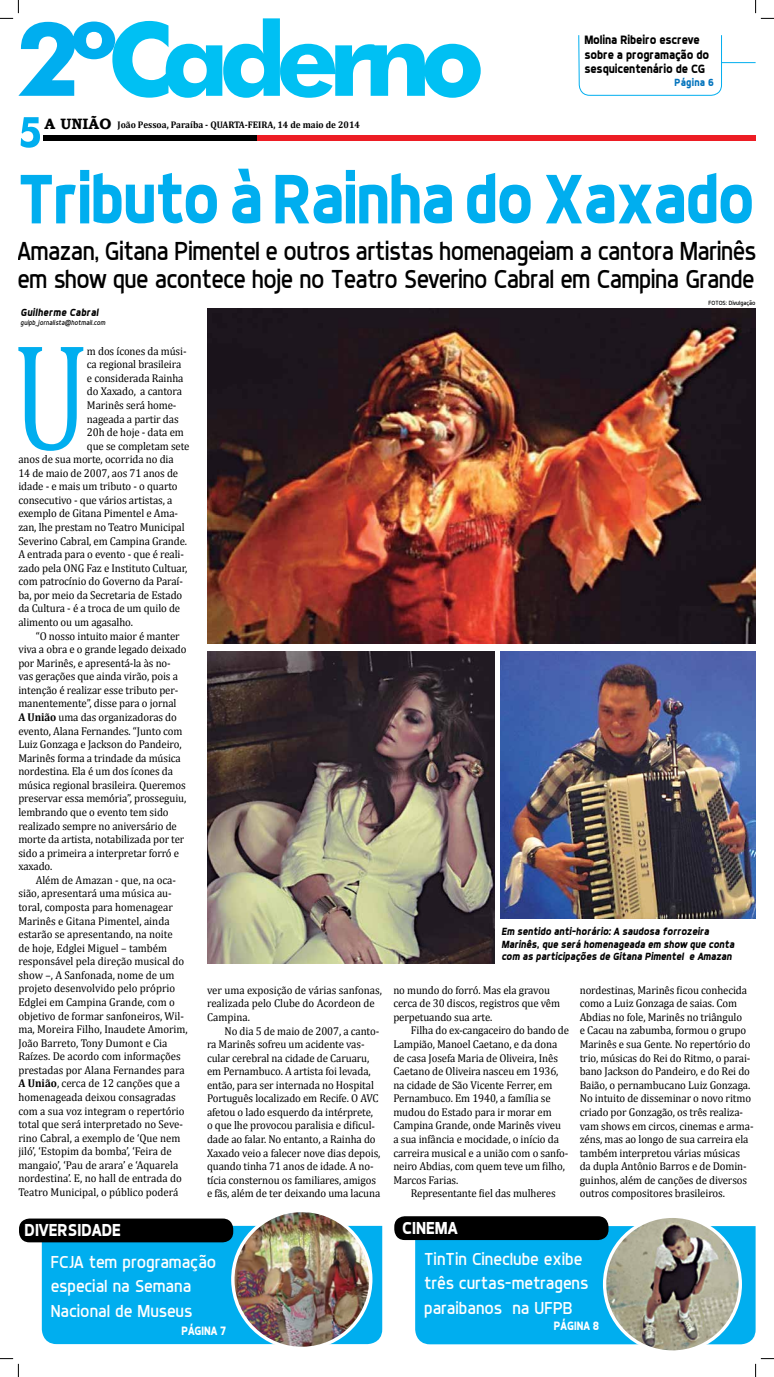
<style>
.page{position:relative;width:774px;height:1377px;background:#fff}
.page>*{position:absolute;margin:0;border:0;box-sizing:border-box;transform-origin:0 0}
.t1{font:153.83px "Cambria";color:#00aeef;scale:.75 1}
.t2{font:700 70px "Dyno";letter-spacing:-.03em;color:#00aeef;scale:.92 1}
.t3{font:26.25px/28px "Dyno";letter-spacing:-.02em;color:#000;scale:.95 1}
.t4{font:17.5px/24.5px "Dyno";color:#fff}
.t5{font:700 17.5px "Dyno";color:#fff;scale:.95 1}
.t6{font:700 14.96px "Bookman Old Style";color:#000}
.t7{font:700 12.25px/14.7px "Dyno";letter-spacing:-.01em;color:#000;scale:.95 1}
.t8{font:700 12.25px "Dyno";color:#fff;scale:.9 1}
.t9{font:11.38px/13.6px "Cambria";letter-spacing:-.01em;color:#000;scale:.95 1}
.t10{font:italic 700 10.5px/12.6px "Dyno";color:#000;scale:.95 1}
.t11{font:italic 700 10.5px "Dyno";letter-spacing:.02em;color:#000;scale:.95 1}
.t12{font:700 10.5px "Dyno";letter-spacing:.02em;color:#0072bc;scale:.95 1}
.t13{font:700 9.62px "Cambria";color:#000;scale:.95 1}
.t14{font:italic 7px "Dyno";letter-spacing:.02em;color:#000;scale:.95 1}
.t15{font:6.12px "Dyno";color:#000}
.s1{font-weight:700}
</style>
<div class="page">
<div style="left:415px;top:1225px;width:340px;height:118px;background:#00aeef"></div>
<div style="left:19px;top:1218px;width:214px;height:24px;background:#000;border-radius:11px"></div>
<div style="left:394px;top:1215px;width:214px;height:24px;background:#000;border-radius:11px"></div>
<img style="left:604px;top:1216px;width:136px;height:135px;border-radius:68px">
<div style="left:602px;top:1214px;width:139px;height:139px;border:3px solid #fff;border-radius:50%"></div>
<img style="left:42px;top:1212px;width:340px;height:135px">
<img style="left:500px;top:651px;width:255px;height:267px">
<img style="left:207px;top:651px;width:287px;height:312px">
<img style="left:207px;top:309px;width:548px;height:334px">
<svg style="left:0;top:1358px;width:19px;height:18px"></svg>
<svg style="left:0;top:0;width:773px;height:148px"></svg>
<svg style="left:755px;top:1358px;width:18px;height:18px"></svg>
<h3 class="t6" style="left:44px;top:113px;width:68px">A UNIÃO</h3>
<p class="t13" style="left:117px;top:119px;width:256px">João Pessoa, Paraíba - QUARTA-FEIRA, 14 de maio de 2014</p>
<p class="t7" style="left:584px;top:32px;width:133px">Molina Ribeiro escreve sobre a programação do sesquicentenário de CG</p>
<p class="t12" style="left:674px;top:76px;width:43px">Página 6</p>
<h2 class="t2" style="left:18px;top:156px;width:802px">Tributo à Rainha do Xaxado</h2>
<h3 class="t3" style="left:18px;top:237px;width:778px">Amazan, Gitana Pimentel e outros artistas homenageiam a cantora Marinês em show que acontece hoje no Teatro Severino Cabral em Campina Grande</h3>
<p class="t11" style="left:21px;top:306px;width:84px">Guilherme Cabral</p>
<p class="t14" style="left:21px;top:318px;width:91px">guipb_jornalista@hotmail.com</p>
<p class="t15" style="left:708px;top:299px;width:49px">FotoS: Divulgação</p>
<h1 class="t1" style="left:13px;top:306px;width:101px">U</h1>
<p class="t9" style="left:87px;top:344px;width:106px">m dos ícones da músi-</p>
<p class="t9" style="left:87px;top:357px;width:101px">ca regional brasileira</p>
<p class="t9" style="left:87px;top:371px;width:103px">e considerada Rainha</p>
<p class="t9" style="left:87px;top:384px;width:102px">do Xaxado, a cantora</p>
<p class="t9" style="left:87px;top:398px;width:96px">Marinês será home-</p>
<p class="t9" style="left:87px;top:412px;width:98px">nageada a partir das</p>
<p class="t9" style="left:87px;top:425px;width:103px">20h de hoje - data em</p>
<p class="t9" style="left:87px;top:439px;width:109px">que se completam sete</p>
<p class="t9" style="left:18px;top:452px;width:165px">anos de sua morte, ocorrida no dia</p>
<p class="t9" style="left:18px;top:466px;width:170px">14 de maio de 2007, aos 71 anos de</p>
<p class="t9" style="left:18px;top:479px;width:169px">idade - e mais um tributo - o quarto</p>
<p class="t9" style="left:18px;top:493px;width:163px">consecutivo - que vários artistas, a</p>
<p class="t9" style="left:18px;top:506px;width:170px">exemplo de Gitana Pimentel e Ama-</p>
<p class="t9" style="left:18px;top:520px;width:176px">zan, lhe prestam no Teatro Municipal</p>
<p class="t9" style="left:18px;top:534px;width:179px">Severino Cabral, em Campina Grande.</p>
<p class="t9" style="left:18px;top:547px;width:176px">A entrada para o evento - que é reali-</p>
<p class="t9" style="left:18px;top:561px;width:179px">zado pela ONG Faz e Instituto Cultuar,</p>
<p class="t9" style="left:18px;top:574px;width:175px">com patrocínio do Governo da Paraí-</p>
<p class="t9" style="left:18px;top:588px;width:174px">ba, por meio da Secretaria de Estado</p>
<p class="t9" style="left:18px;top:601px;width:172px">da Cultura - é a troca de um quilo de</p>
<p class="t9" style="left:18px;top:615px;width:122px">alimento ou um agasalho.</p>
<p class="t9" style="left:36px;top:629px;width:153px">“O nosso intuito maior é manter</p>
<p class="t9" style="left:18px;top:642px;width:178px">viva a obra e o grande legado deixado</p>
<p class="t9" style="left:18px;top:656px;width:162px">por Marinês, e apresentá-la às no-</p>
<p class="t9" style="left:18px;top:669px;width:169px">vas gerações que ainda virão, pois a</p>
<p class="t9" style="left:18px;top:683px;width:170px">intenção é realizar esse tributo per-</p>
<p class="t9" style="left:18px;top:696px;width:168px">manentemente”, disse para o jornal</p>
<p class="t9" style="left:18px;top:710px;width:168px"><span class="s1">A União</span> uma das organizadoras do</p>
<p class="t9" style="left:18px;top:723px;width:174px">evento, Alana Fernandes. “Junto com</p>
<p class="t9" style="left:18px;top:737px;width:173px">Luiz Gonzaga e Jackson do Pandeiro,</p>
<p class="t9" style="left:18px;top:751px;width:172px">Marinês forma a trindade da música</p>
<p class="t9" style="left:18px;top:764px;width:164px">nordestina. Ela é um dos ícones da</p>
<p class="t9" style="left:18px;top:778px;width:178px">música regional brasileira. Queremos</p>
<p class="t9" style="left:18px;top:791px;width:178px">preservar essa memória”, prosseguiu,</p>
<p class="t9" style="left:18px;top:805px;width:160px">lembrando que o evento tem sido</p>
<p class="t9" style="left:18px;top:818px;width:168px">realizado sempre no aniversário de</p>
<p class="t9" style="left:18px;top:832px;width:176px">morte da artista, notabilizada por ter</p>
<p class="t9" style="left:18px;top:845px;width:171px">sido a primeira a interpretar forró e</p>
<p class="t9" style="left:18px;top:859px;width:37px">xaxado.</p>
<p class="t9" style="left:36px;top:873px;width:149px">Além de Amazan - que, na oca-</p>
<p class="t9" style="left:18px;top:886px;width:163px">sião, apresentará uma música au-</p>
<p class="t9" style="left:18px;top:900px;width:164px">toral, composta para homenagear</p>
<p class="t9" style="left:18px;top:913px;width:161px">Marinês e Gitana Pimentel, ainda</p>
<p class="t9" style="left:18px;top:927px;width:164px">estarão se apresentando, na noite</p>
<p class="t9" style="left:18px;top:940px;width:158px">de hoje, Edglei Miguel – também</p>
<p class="t9" style="left:18px;top:954px;width:176px">responsável pela direção musical do</p>
<p class="t9" style="left:18px;top:968px;width:166px">show –, A Sanfonada, nome de um</p>
<p class="t9" style="left:18px;top:981px;width:166px">projeto desenvolvido pelo próprio</p>
<p class="t9" style="left:18px;top:995px;width:166px">Edglei em Campina Grande, com o</p>
<p class="t9" style="left:18px;top:1008px;width:176px">objetivo de formar sanfoneiros, Wil-</p>
<p class="t9" style="left:18px;top:1022px;width:180px">ma, Moreira Filho, Inaudete Amorim,</p>
<p class="t9" style="left:18px;top:1035px;width:158px">João Barreto, Tony Dumont e Cia</p>
<p class="t9" style="left:18px;top:1049px;width:172px">Raízes. De acordo com informações</p>
<p class="t9" style="left:18px;top:1063px;width:177px">prestadas por Alana Fernandes para</p>
<p class="t9" style="left:18px;top:1076px;width:172px"><span class="s1">A União</span>, cerca de 12 canções que a</p>
<p class="t9" style="left:18px;top:1090px;width:167px">homenageada deixou consagradas</p>
<p class="t9" style="left:18px;top:1103px;width:176px">com a sua voz integram o repertório</p>
<p class="t9" style="left:18px;top:1117px;width:175px">total que será interpretado no Seve-</p>
<p class="t9" style="left:18px;top:1130px;width:172px">rino Cabral, a exemplo de ‘Que nem</p>
<p class="t9" style="left:18px;top:1144px;width:163px">jiló’, ‘Estopim da bomba’, ‘Feira de</p>
<p class="t9" style="left:18px;top:1157px;width:170px">mangaio’, ‘Pau de arara’ e ‘Aquarela</p>
<p class="t9" style="left:18px;top:1171px;width:174px">nordestina’. E, no hall de entrada do</p>
<p class="t9" style="left:18px;top:1185px;width:170px">Teatro Municipal, o público poderá</p>
<p class="t9" style="left:207px;top:982px;width:185px">ver uma exposição de várias sanfonas, realizada pelo Clube do Acordeon de<br>Campina.</p>
<p class="t9" style="left:207px;top:1023px;width:184px;text-indent:17px">No dia 5 de maio de 2007, a canto&shy;ra Marinês sofreu um acidente vas&shy;cular cerebral na cidade de Caruaru, em Pernambuco. A artista foi levada, então, para ser internada no Hospital Português localizado em Recife. O AVC afetou o lado esquerdo da intérprete, o que lhe provocou paralisia e dificul&shy;dade ao falar. No entanto, a Rainha do Xaxado veio a falecer nove dias depois, quando tinha 71 anos de idade. A no&shy;tícia consternou os familiares, amigos e fãs, além de ter deixando uma lacuna</p>
<p class="t10" style="left:501px;top:924px;width:247px">Em sentido anti-horário: A saudosa forrozeira<br>Marinês, que será homenageada em show que conta com as participações de Gitana Pimentel e Amazan</p>
<p class="t9" style="left:393px;top:982px;width:177px">no mundo do forró. Mas ela gravou cerca de 30 discos, registros que vêm perpetuando sua arte.</p>
<p class="t9" style="left:393px;top:1023px;width:186px;text-indent:17px">Filha do ex-cangaceiro do bando de Lampião, Manoel Caetano, e da dona de casa Josefa Maria de Oliveira, Inês Caetano de Oliveira nasceu em 1936, na cidade de São Vicente Ferrer, em Pernambuco. Em 1940, a família se mudou do Estado para ir morar em Campina Grande, onde Marinês viveu a sua infância e mocidade, o início da carreira musical e a união com o sanfo&shy;neiro Abdias, com quem teve um filho, Marcos Farias.</p>
<p class="t9" style="left:410px;top:1186px;width:154px">Representante fiel das mulheres</p>
<p class="t9" style="left:579px;top:982px;width:184px">nordestinas, Marinês ficou conhecida como a Luiz Gonzaga de saias. Com Abdias no fole, Marinês no triângulo<br>e Cacau na zabumba, formou o grupo Marinês e sua Gente. No repertório do trio, músicas do Rei do Ritmo, o parai&shy;bano Jackson do Pandeiro, e do Rei do Baião, o pernambucano Luiz Gonzaga.<br>No intuito de disseminar o novo ritmo criado por Gonzagão, os três realiza&shy;vam shows em circos, cinemas e arma&shy;zéns, mas ao longo de sua carreira ela também interpretou várias músicas da dupla Antônio Barros e de Domin&shy;guinhos, além de canções de diversos outros compositores brasileiros.</p>
<h3 class="t5" style="left:25px;top:1219px;width:103px">DIVERSIDADE</h3>
<h3 class="t5" style="left:402px;top:1217px;width:60px">CINEMA</h3>
<h3 class="t4" style="left:51px;top:1248px;width:167px">FCJA tem programação especial na Semana<br>Nacional de Museus</h3>
<h3 class="t4" style="left:424px;top:1245px;width:165px">TinTin Cineclube exibe três curtas-metragens paraibanos na UFPB</h3>
<p class="t8" style="left:181px;top:1322px;width:51px">PÁGINA 7</p>
<p class="t8" style="left:554px;top:1318px;width:52px">PÁGINA 8</p>
</div>
